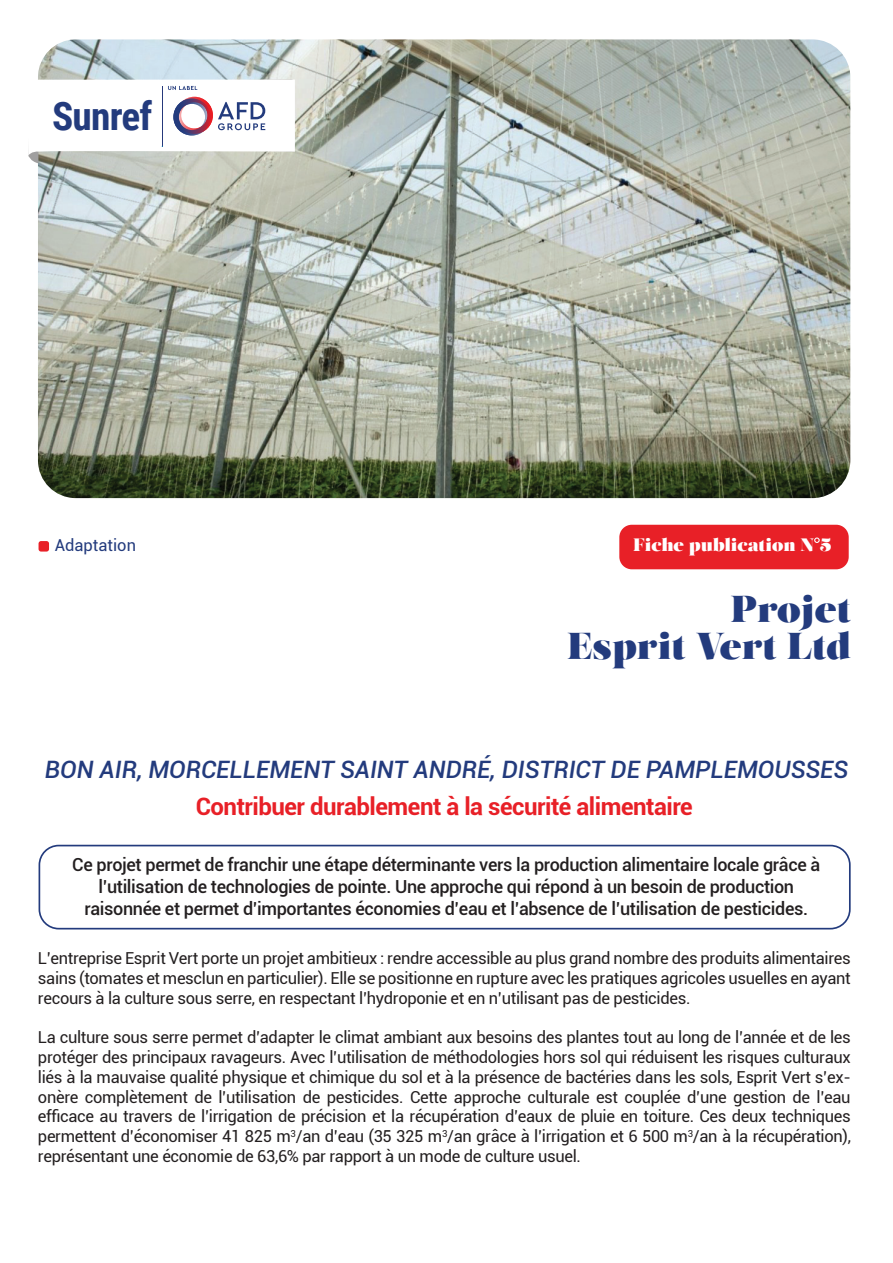
<style>
.page{position:relative;width:893px;height:1263px;background:#fff}
.page>*{position:absolute;margin:0;border:0;box-sizing:border-box;transform-origin:0 0}
.t1{font:700 39.3px "Roboto Condensed";letter-spacing:-.02em;color:#233b7d}
.t2{font:37.5px/36.6px "Salome";color:#233b7d;text-align:right}
.t3{font:italic 500 24px "Roboto";color:#233b7d}
.t4{font:700 24px "Roboto";letter-spacing:-.02em;color:#e82027}
.t5{font:500 18px/21.6px "Roboto";letter-spacing:-.02em;color:#231f20;text-align:center}
.t6{font:18px "Salome";color:#fff}
.t7{font:16.5px/19.8px "Roboto";letter-spacing:-.02em;color:#231f20;text-align:justify}
.t8{font:16.5px "Roboto";color:#233b7d}
</style>
<div class="page">
<img style="left:38px;top:39px;width:812px;height:459px">
<div style="left:39px;top:845px;width:812px;height:84px;border:2px solid #233b7d;border-radius:19px"></div>
<div style="left:619px;top:525px;width:230px;height:44px;background:#e82027;border-radius:12px"></div>
<div style="left:39px;top:541px;width:10px;height:11px;background:#e82027;border-radius:3px"></div>
<svg style="left:814px;top:538px;width:5px;height:5px"></svg>
<svg style="left:28px;top:79px;width:267px;height:84px"></svg>
<h1 class="t1" style="left:52px;top:89px;width:102px">Sunref</h1>
<p class="t8" style="left:55px;top:534px;width:83px">Adaptation</p>
<p class="t6" style="left:633px;top:533px;width:200px">Fiche publication N°5</p>
<h2 class="t2" style="left:567px;top:590px;width:286px">Projet<br>Esprit Vert Ltd</h2>
<h3 class="t3" style="left:45px;top:752px;width:805px">BON AIR, MORCELLEMENT SAINT ANDRÉ, DISTRICT DE PAMPLEMOUSSES</h3>
<h3 class="t4" style="left:196px;top:789px;width:499px">Contribuer durablement à la sécurité alimentaire</h3>
<p class="t5" style="left:72px;top:853px;width:749px">Ce projet permet de franchir une étape déterminante vers la production alimentaire locale grâce à l’utilisation de technologies de pointe. Une approche qui répond à un besoin de production raisonnée et permet d’importantes économies d’eau et l’absence de l’utilisation de pesticides.</p>
<p class="t7" style="left:38px;top:948px;width:814px">L’entreprise Esprit Vert porte un projet ambitieux : rendre accessible au plus grand nombre des produits alimentaires sains (tomates et mesclun en particulier). Elle se positionne en rupture avec les pratiques agricoles usuelles en ayant recours à la culture sous serre, en respectant l’hydroponie et en n’utilisant pas de pesticides.</p>
<p class="t7" style="left:38px;top:1027px;width:814px">La culture sous serre permet d’adapter le climat ambiant aux besoins des plantes tout au long de l’année et de les protéger des principaux ravageurs. Avec l’utilisation de méthodologies hors sol qui réduisent les risques culturaux liés à la mauvaise qualité physique et chimique du sol et à la présence de bactéries dans les sols, Esprit Vert s’ex&shy;onère complètement de l’utilisation de pesticides. Cette approche culturale est couplée d’une gestion de l’eau efficace au travers de l’irrigation de précision et la récupération d’eaux de pluie en toiture. Ces deux techniques permettent d’économiser 41 825 m<sup>3</sup>/an d’eau (35 325 m<sup>3</sup>/an grâce à l’irrigation et 6 500 m<sup>3</sup>/an à la récupération), représentant une économie de 63,6% par rapport à un mode de culture usuel.</p>
</div>
